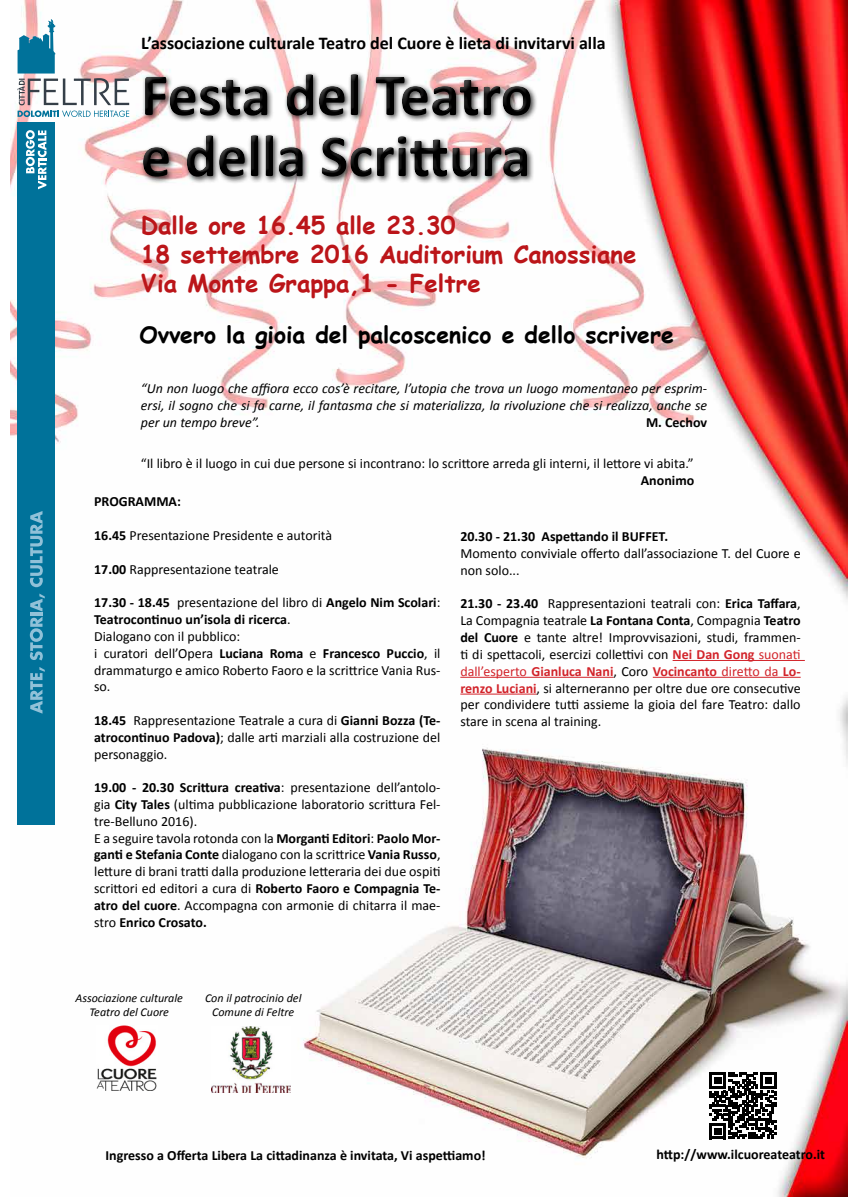
<style>
.page{position:relative;width:848px;height:1197px;background:#fff}
.page>*{position:absolute;margin:0;border:0;box-sizing:border-box;transform-origin:0 0}
.t1{font:700 24px/28.8px "Comic Sans MS";color:#bb1519}
.t2{font:700 23px "Comic Sans MS";color:#000}
.t3{font:700 18px "Calibri";color:#000}
.t4{font:14px/16.8px "Calibri";color:#000}
.t5{font:italic 14px/16.8px "Calibri";color:#000;text-align:justify}
.t6{font:700 14px "Calibri";color:#000}
.t7{font:italic 12px/14.4px "Calibri";color:#000;text-align:center}
.s1{font-weight:700}
.s2{font-weight:700;color:#d2232a}
.s3{color:#d2232a}
</style>
<div class="page">
<img style="left:11px;top:1px;width:836px;height:1195px">
<hr style="left:672px;top:660px;width:132px;height:1px;background:#d2232a">
<hr style="left:460px;top:676px;width:153px;height:1px;background:#d2232a">
<hr style="left:652px;top:676px;width:148px;height:1px;background:#d2232a">
<hr style="left:460px;top:693px;width:76px;height:1px;background:#d2232a">
<div style="left:136px;top:67px;width:398px;height:113px;background:#fff;opacity:.33"></div>
<div style="left:139px;top:70px;width:399px;height:114px;background:#000;opacity:.75"></div>
<svg style="left:709px;top:1072px;width:67px;height:66px"></svg>
<div style="left:18px;top:122px;width:37px;height:702px;background:#00729a"></div>
<svg style="left:26px;top:130px;width:21px;height:59px"></svg>
<svg style="left:18px;top:19px;width:111px;height:98px"></svg>
<svg style="left:30px;top:667px;width:15px;height:46px"></svg>
<svg style="left:30px;top:593px;width:15px;height:67px"></svg>
<svg style="left:30px;top:511px;width:13px;height:76px"></svg>
<img style="left:212px;top:1026px;width:78px;height:66px">
<img style="left:97px;top:1025px;width:61px;height:65px">
<p class="t3" style="left:141px;top:31px;width:466px">L’associazione culturale Teatro del Cuore è lieta di invitarvi alla</p>
<h1 class="t1" style="left:141px;top:210px;width:497px">Dalle ore 16.45 alle 23.30<br>18 settembre 2016 Auditorium Canossiane<br>Via Monte Grappa,1 - Feltre</h1>
<h2 class="t2" style="left:139px;top:317px;width:536px">Ovvero la gioia del palcoscenico e dello scrivere</h2>
<p class="t5" style="left:141px;top:380px;width:567px">“Un non luogo che affiora ecco cos’è recitare, l’utopia che trova un luogo momentaneo per esprim&shy;ersi, il sogno che si fa carne, il fantasma che si materializza, la rivoluzione che si realizza, anche se per un tempo breve”.</p>
<p class="t6" style="left:646px;top:413px;width:63px">M. Cechov</p>
<p class="t4" style="left:141px;top:455px;width:554px">“Il libro è il luogo in cui due persone si incontrano: lo scrittore arreda gli interni, il lettore vi abita.”</p>
<p class="t6" style="left:640px;top:471px;width:55px">Anonimo</p>
<p class="t6" style="left:94px;top:492px;width:88px">PROGRAMMA:</p>
<p class="t4" style="left:94px;top:527px;width:239px"><span class="s1">16.45</span> Presentazione Presidente e autorità</p>
<p class="t4" style="left:94px;top:560px;width:186px"><span class="s1">17.00</span> Rappresentazione teatrale</p>
<p class="t4" style="left:94px;top:594px;width:348px"><span class="s1">17.30 - 18.45</span> presentazione del libro di <span class="s1">Angelo Nim Scolari</span>:<br><span class="s1">Teatrocontinuo un’isola di ricerca</span>.<br>Dialogano con il pubblico:<br>i curatori dell’Opera <span class="s1">Luciana Roma</span> e <span class="s1">Francesco Puccio</span>, il drammaturgo e amico Roberto Faoro e la scrittrice Vania Rus&shy;so.</p>
<p class="t4" style="left:94px;top:711px;width:348px;text-align:justify"><span class="s1">18.45</span> Rappresentazione Teatrale a cura di <span class="s1">Gianni Bozza (Te&shy;atrocontinuo Padova)</span>; dalle arti marziali alla costruzione del personaggio.</p>
<p class="t4" style="left:94px;top:779px;width:348px"><span class="s1">19.00 - 20.30 Scrittura creativa</span>: presentazione dell’antolo&shy;gia <span class="s1">City Tales</span> (ultima pubblicazione laboratorio scrittura Fel&shy;tre-Belluno 2016).<br>E a seguire tavola rotonda con la <span class="s1">Morganti Editori</span>: <span class="s1">Paolo Mor&shy;ganti e Stefania Conte</span> dialogano con la scrittrice <span class="s1">Vania Russo</span>, letture di brani tratti dalla produzione letteraria dei due ospiti scrittori ed editori a cura di <span class="s1">Roberto Faoro e Compagnia Te&shy;atro del cuore</span>. Accompagna con armonie di chitarra il mae&shy;stro <span class="s1">Enrico Crosato.</span></p>
<p class="t6" style="left:460px;top:527px;width:209px">20.30 - 21.30 Aspettando il BUFFET.</p>
<p class="t4" style="left:460px;top:545px;width:342px">Momento conviviale offerto dall’associazione T. del Cuore e non solo...</p>
<p class="t4" style="left:460px;top:595px;width:342px;text-align:justify"><span class="s1">21.30 - 23.40</span> Rappresentazioni teatrali con: <span class="s1">Erica Taffara</span>, La Compagnia teatrale <span class="s1">La Fontana Conta</span>, Compagnia <span class="s1">Teatro del Cuore</span> e tante altre! Improvvisazioni, studi, frammen&shy;ti di spettacoli, esercizi collettivi con <span class="s2">Nei Dan Gong</span> <span class="s3">suonati dall’esperto</span> <span class="s2">Gianluca Nani</span>, Coro <span class="s2">Vocincanto</span> <span class="s3">diretto da</span> <span class="s2">Lo&shy;renzo Luciani</span>, si alterneranno per oltre due ore consecutive per condividere tutti assieme la gioia del fare Teatro: dallo stare in scena al training.</p>
<p class="t7" style="left:75px;top:989px;width:109px">Associazione culturale<br>Teatro del Cuore</p>
<p class="t7" style="left:205px;top:989px;width:98px">Con il patrocinio del<br>Comune di Feltre</p>
<p class="t6" style="left:105px;top:1146px;width:382px">Ingresso a Offerta Libera La cittadinanza è invitata, Vi aspettiamo!</p>
<p class="t6" style="left:656px;top:1144px;width:170px">http://www.ilcuoreateatro.it</p>
</div>
